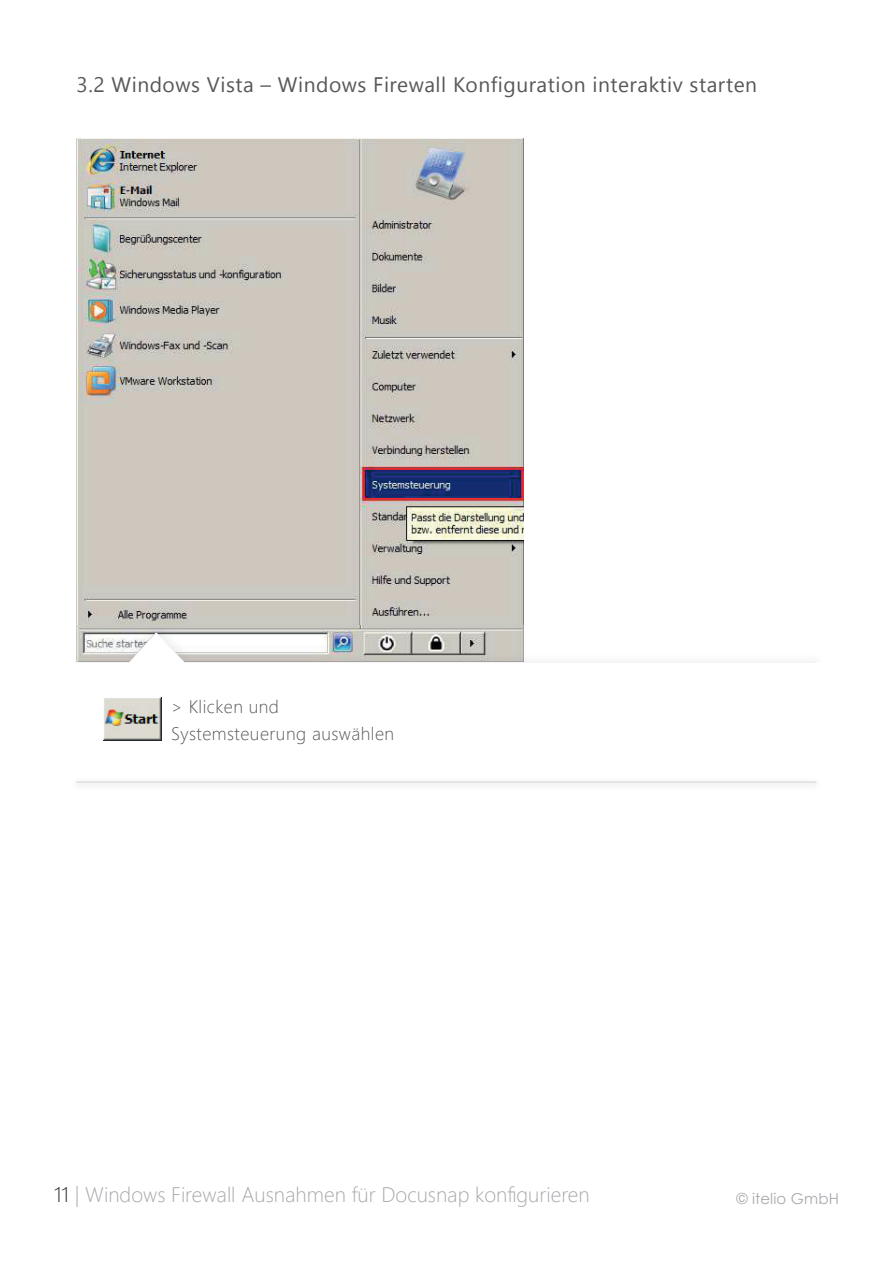
<style>
.page{position:relative;width:893px;height:1263px;background:#fff}
.page>*{position:absolute;margin:0;border:0;box-sizing:border-box;transform-origin:0 0}
.t1{font:21px "Segoe UI";letter-spacing:.025em;color:#57585a}
.t2{font:300 21px "Segoe UI";color:#a8a9ad}
.t3{font:300 18px/27px "Segoe UI";letter-spacing:.025em;color:#57585a}
.t4{font:15px "Century Gothic";letter-spacing:.01em;color:#a8a9ad}
.s1{color:#231f20}
</style>
<div class="page">
<img style="left:77px;top:138px;width:447px;height:488px">
<img style="left:76px;top:626px;width:448px;height:6px">
<svg style="left:76px;top:632px;width:740px;height:109px"></svg>
<hr style="left:77px;top:782px;width:739px;height:1px;background:#d1d2d4">
<img style="left:103px;top:698px;width:59px;height:42px">
<p class="t1" style="left:77px;top:67px;width:682px">3.2 Windows Vista – Windows Firewall Konfiguration interaktiv starten</p>
<p class="t3" style="left:171px;top:692px;width:225px">&gt; Klicken und<br>Systemsteuerung auswählen</p>
<p class="t2" style="left:54px;top:1177px;width:537px"><span class="s1">11</span> | Windows Firewall Ausnahmen für Docusnap konfigurieren</p>
<p class="t4" style="left:736px;top:1188px;width:104px">© itelio GmbH</p>
</div>
